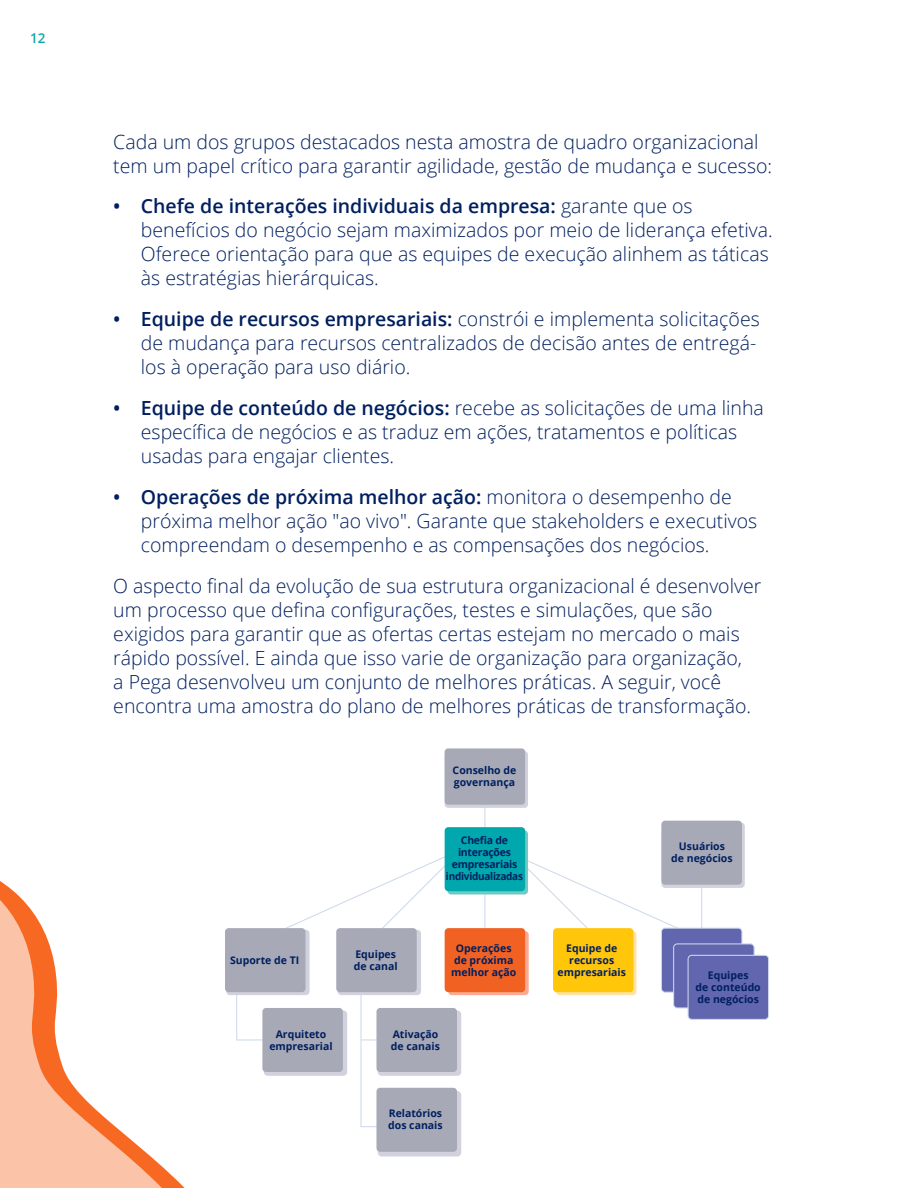
<style>
.page{position:relative;width:918px;height:1188px;background:#fff}
.page>*{position:absolute;margin:0;border:0;box-sizing:border-box;transform-origin:0 0}
.t1{font:300 19.5px/24px "Open Sans";color:#001f5f}
.t2{font:600 13.5px "Open Sans";color:#10a5ac}
.t3{font:700 10.5px/12px "Open Sans";color:#001f5f;text-align:center}
.t4{font:700 10.5px/12px "Open Sans";letter-spacing:-.025em;color:#001f5f;text-align:center}
.s1{font-weight:600}
</style>
<div class="page">
<svg style="left:0;top:881px;width:265px;height:307px"></svg>
<div style="left:448px;top:931px;width:81px;height:64px;background:linear-gradient(to right,#f9aa91,#f9aa91);border-radius:4px"></div>
<div style="left:556px;top:931px;width:80px;height:64px;background:linear-gradient(to right,#ffe1a4,#ffe1a3);border-radius:4px"></div>
<svg style="left:236px;top:995px;width:29px;height:46px"></svg>
<svg style="left:360px;top:995px;width:42px;height:133px"></svg>
<hr style="left:701px;top:864px;width:1px;height:141px;background:#cdd9eb">
<div style="left:661px;top:823px;width:84px;height:65px;background:#d1d2dd;border-radius:4px"></div>
<div style="left:338px;top:930px;width:83px;height:65px;background:#d1d2dd;border-radius:4px"></div>
<div style="left:226px;top:930px;width:84px;height:65px;background:#d1d2dd;border-radius:4px"></div>
<div style="left:264px;top:1010px;width:83px;height:66px;background:#d1d2dd;border-radius:4px"></div>
<div style="left:378px;top:1010px;width:83px;height:66px;background:#d1d2dd;border-radius:4px"></div>
<div style="left:378px;top:1091px;width:83px;height:65px;background:#d1d2dd;border-radius:4px"></div>
<hr style="left:484px;top:795px;width:1px;height:140px;background:#cdd9eb">
<div style="left:445px;top:751px;width:83px;height:57px;background:#d1d2dd;border-radius:4px"></div>
<hr style="left:361px;top:1039px;width:75px;height:1px;background:#cdd9eb">
<svg style="left:286px;top:847px;width:164px;height:91px"></svg>
<div style="left:445px;top:748px;width:80px;height:57px;background:#a7a9b6;border-radius:3px"></div>
<div style="left:336px;top:928px;width:81px;height:64px;background:#a7a9b6;border-radius:4px"></div>
<div style="left:377px;top:1008px;width:80px;height:64px;background:#a7a9b6;border-radius:4px"></div>
<div style="left:377px;top:1088px;width:80px;height:64px;background:#a7a9b6;border-radius:4px"></div>
<div style="left:262px;top:1008px;width:81px;height:64px;background:#a7a9b6;border-radius:4px"></div>
<div style="left:225px;top:928px;width:80px;height:64px;background:#a7a9b6;border-radius:4px"></div>
<div style="left:661px;top:821px;width:81px;height:64px;background:#a7a9b6;border-radius:4px"></div>
<svg style="left:523px;top:847px;width:174px;height:91px"></svg>
<div style="left:445px;top:928px;width:80px;height:64px;background:#f16122;border-radius:4px"></div>
<div style="left:553px;top:928px;width:81px;height:64px;background:#ffc60a;border-radius:4px"></div>
<div style="left:661px;top:928px;width:81px;height:64px;background:#6166ae;border-radius:4px"></div>
<div style="left:661px;top:928px;width:81px;height:65px;border:1px solid #cdd9eb;border-radius:4px"></div>
<div style="left:674px;top:944px;width:80px;height:64px;background:#6166ae;border-radius:4px"></div>
<div style="left:673px;top:943px;width:82px;height:65px;border:1px solid #cdd9eb;border-radius:4px"></div>
<div style="left:688px;top:955px;width:81px;height:64px;background:#6166ae;border-radius:4px"></div>
<div style="left:688px;top:955px;width:81px;height:65px;border:1px solid #cdd9eb;border-radius:4px"></div>
<div style="left:448px;top:830px;width:80px;height:65px;background:linear-gradient(to right,#6fc9c4,#6fc9c4);border-radius:4px"></div>
<div style="left:445px;top:827px;width:80px;height:64px;background:#00a8ae;border-radius:4px"></div>
<p class="t2" style="left:30px;top:29px;width:17px">12</p>
<p class="t1" style="left:113px;top:129px;width:660px">Cada um dos grupos destacados nesta amostra de quadro organizacional tem um papel crítico para garantir agilidade, gestão de mudança e sucesso:</p>
<p class="t1" style="left:141px;top:194px;width:633px;text-indent:-28px"><span class="s1">• Chefe de interações individuais da empresa:</span> garante que os benefícios do negócio sejam maximizados por meio de liderança efetiva.<br>Oferece orientação para que as equipes de execução alinhem as táticas às estratégias hierárquicas.</p>
<p class="t1" style="left:141px;top:307px;width:620px;text-indent:-28px"><span class="s1">• Equipe de recursos empresariais:</span> constrói e implementa solicitações de mudança para recursos centralizados de decisão antes de entregá&shy;los à operação para uso diário.</p>
<p class="t1" style="left:141px;top:396px;width:625px;text-indent:-28px"><span class="s1">• Equipe de conteúdo de negócios:</span> recebe as solicitações de uma linha específica de negócios e as traduz em ações, tratamentos e políticas usadas para engajar clientes.</p>
<p class="t1" style="left:141px;top:484px;width:618px;text-indent:-28px"><span class="s1">• Operações de próxima melhor ação:</span> monitora o desempenho de próxima melhor ação "ao vivo". Garante que stakeholders e executivos compreendam o desempenho e as compensações dos negócios.</p>
<p class="t1" style="left:113px;top:573px;width:650px">O aspecto final da evolução de sua estrutura organizacional é desenvolver um processo que defina configurações, testes e simulações, que são exigidos para garantir que as ofertas certas estejam no mercado o mais rápido possível. E ainda que isso varie de organização para organização,<br>a Pega desenvolveu um conjunto de melhores práticas. A seguir, você encontra uma amostra do plano de melhores práticas de transformação.</p>
<p class="t3" style="left:453px;top:764px;width:65px;text-align:left">Conselho de governança</p>
<p class="t3" style="left:230px;top:954px;width:71px">Suporte de TI</p>
<p class="t4" style="left:446px;top:834px;width:79px">Chefia de interações empresariais individualizadas</p>
<p class="t3" style="left:671px;top:840px;width:63px">Usuários de negócios</p>
<p class="t3" style="left:354px;top:948px;width:45px;text-align:left">Equipes de canal</p>
<p class="t3" style="left:451px;top:942px;width:67px">Operações de próxima melhor ação</p>
<p class="t3" style="left:558px;top:942px;width:70px">Equipe de recursos empresariais</p>
<p class="t3" style="left:696px;top:969px;width:67px">Equipes<br>de conteúdo de negócios</p>
<p class="t3" style="left:269px;top:1027px;width:65px">Arquiteto empresarial</p>
<p class="t3" style="left:391px;top:1027px;width:50px;text-align:left">Ativação de canais</p>
<p class="t3" style="left:388px;top:1107px;width:56px;text-align:left">Relatórios dos canais</p>
</div>
